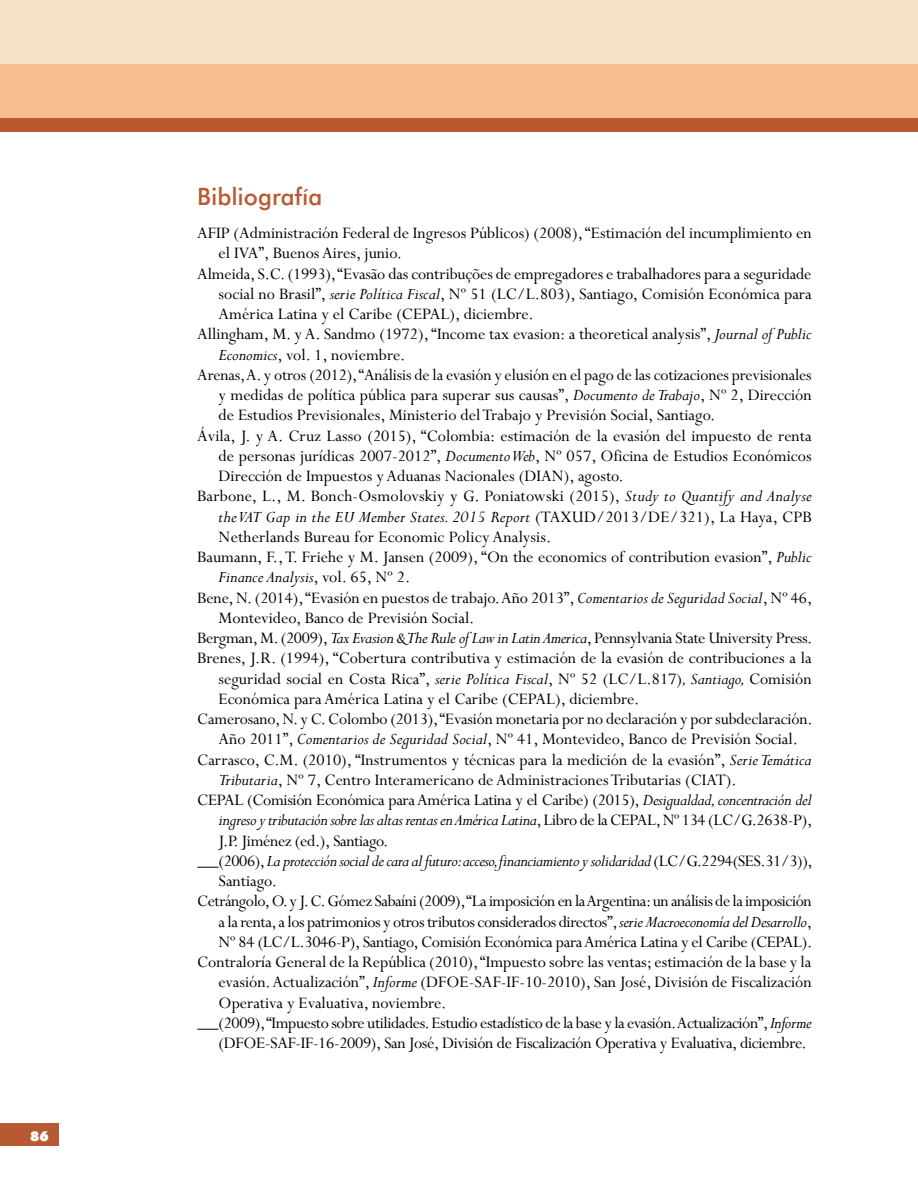
<style>
.page{position:relative;width:918px;height:1188px;background:#fff}
.page>*{position:absolute;margin:0;border:0;box-sizing:border-box;transform-origin:0 0}
.t1{font:500 24px "Futura BT";color:#b85a31}
.t2{font:18px "Perpetua";color:#000}
.t3{font:18px "Perpetua";letter-spacing:-.02em;color:#000}
.t4{font:18px "Perpetua";letter-spacing:-.025em;color:#000}
.t5{font:italic 18px "Perpetua";letter-spacing:-.02em;color:#000}
.t6{font:italic 18px "Perpetua";letter-spacing:.01em;color:#000}
.t7{font:italic 18px "Perpetua";color:#000}
.t8{font:900 13.5px "Futura BT";color:#fff}
.s1{font-style:italic}
.s2{font-style:normal}
</style>
<div class="page">
<div style="left:0;top:1123px;width:58px;height:23px;background:#b85a31"></div>
<div style="left:0;top:64px;width:918px;height:54px;background:#fbbe93"></div>
<div style="left:0;top:0;width:918px;height:64px;background:#f4e2c9"></div>
<div style="left:0;top:118px;width:918px;height:13px;background:#b85a31"></div>
<svg style="left:197px;top:867px;width:22px;height:1px"></svg>
<svg style="left:197px;top:1029px;width:22px;height:1px"></svg>
<p class="t8" style="left:30px;top:1128px;width:20px">86</p>
<h1 class="t1" style="left:197px;top:182px;width:127px">Bibliografía</h1>
<p class="t2" style="left:197px;top:222px;width:616px">AFIP (Administración Federal de Ingresos Públicos) (2008), “Estimación del incumplimiento en</p>
<p class="t2" style="left:219px;top:242px;width:185px">el IVA”, Buenos Aires, junio.</p>
<p class="t2" style="left:197px;top:262px;width:616px">Almeida, S.C. (1993), “Evasão das contribuções de empregadores e trabalhadores para a seguridade</p>
<p class="t2" style="left:219px;top:282px;width:595px">social no Brasil”, <span class="s1">serie Política Fiscal</span>, Nº 51 (LC/L.803), Santiago, Comisión Económica para</p>
<p class="t2" style="left:219px;top:303px;width:317px">América Latina y el Caribe (CEPAL), diciembre.</p>
<p class="t2" style="left:197px;top:323px;width:616px">Allingham, M. y A. Sandmo (1972), “Income tax evasion: a theoretical analysis”, <span class="s1">Journal of Public</span></p>
<p class="t2" style="left:219px;top:343px;width:188px"><span class="s1">Economics</span>, vol. 1, noviembre.</p>
<p class="t2" style="left:197px;top:363px;width:616px">Arenas, A. y otros (2012), “Análisis de la evasión y elusión en el pago de las cotizaciones previsionales</p>
<p class="t2" style="left:219px;top:384px;width:595px">y medidas de política pública para superar sus causas”, <span class="s1">Documento de Trabajo</span>, Nº 2, Dirección</p>
<p class="t2" style="left:219px;top:404px;width:498px">de Estudios Previsionales, Ministerio del Trabajo y Previsión Social, Santiago.</p>
<p class="t2" style="left:197px;top:424px;width:616px">Ávila, J. y A. Cruz Lasso (2015), “Colombia: estimación de la evasión del impuesto de renta</p>
<p class="t2" style="left:219px;top:444px;width:595px">de personas jurídicas 2007-2012”, <span class="s1">Documento Web</span>, Nº 057, Oficina de Estudios Económicos</p>
<p class="t2" style="left:219px;top:465px;width:407px">Dirección de Impuestos y Aduanas Nacionales (DIAN), agosto.</p>
<p class="t2" style="left:197px;top:485px;width:616px">Barbone, L., M. Bonch-Osmolovskiy y G. Poniatowski (2015), <span class="s1">Study to Quantify and Analyse</span></p>
<p class="t6" style="left:219px;top:505px;width:595px">the VAT Gap in the EU Member States. 2015 Report <span class="s2">(TAXUD/2013/DE/321), La Haya, CPB</span></p>
<p class="t2" style="left:219px;top:525px;width:334px">Netherlands Bureau for Economic Policy Analysis.</p>
<p class="t2" style="left:197px;top:546px;width:616px">Baumann, F., T. Friehe y M. Jansen (2009), “On the economics of contribution evasion”, <span class="s1">Public</span></p>
<p class="t7" style="left:219px;top:566px;width:193px">Finance Analysis<span class="s2">, vol. 65, Nº 2.</span></p>
<p class="t2" style="left:197px;top:586px;width:617px">Bene, N. (2014), “Evasión en puestos de trabajo. Año 2013”, <span class="s1">Comentarios de Seguridad Social</span>, Nº 46,</p>
<p class="t2" style="left:219px;top:606px;width:258px">Montevideo, Banco de Previsión Social.</p>
<p class="t3" style="left:197px;top:627px;width:617px">Bergman, M. (2009), <span class="s1">Tax Evasion &amp; The Rule of Law in Latin America</span>, Pennsylvania State University Press.</p>
<p class="t2" style="left:197px;top:647px;width:616px">Brenes, J.R. (1994), “Cobertura contributiva y estimación de la evasión de contribuciones a la</p>
<p class="t2" style="left:219px;top:667px;width:595px">seguridad social en Costa Rica”, <span class="s1">serie Política Fiscal</span>, Nº 52 (LC/L.817)<span class="s1">, Santiago,</span> Comisión</p>
<p class="t2" style="left:219px;top:687px;width:422px">Económica para América Latina y el Caribe (CEPAL), diciembre.</p>
<p class="t2" style="left:197px;top:708px;width:617px">Camerosano, N. y C. Colombo (2013), “Evasión monetaria por no declaración y por subdeclaración.</p>
<p class="t2" style="left:219px;top:728px;width:581px">Año 2011”, <span class="s1">Comentarios de Seguridad Social</span>, Nº 41, Montevideo, Banco de Previsión Social.</p>
<p class="t2" style="left:197px;top:748px;width:616px">Carrasco, C.M. (2010), “Instrumentos y técnicas para la medición de la evasión”, <span class="s1">Serie Temática</span></p>
<p class="t2" style="left:219px;top:768px;width:520px"><span class="s1">Tributaria</span>, Nº 7, Centro Interamericano de Administraciones Tributarias (CIAT).</p>
<p class="t3" style="left:197px;top:789px;width:616px">CEPAL (Comisión Económica para América Latina y el Caribe) (2015), <span class="s1">Desigualdad, concentración del</span></p>
<p class="t5" style="left:219px;top:809px;width:595px">ingreso y tributación sobre las altas rentas en América Latina<span class="s2">, Libro de la CEPAL, Nº 134 (LC/G.2638-P),</span></p>
<p class="t3" style="left:219px;top:829px;width:172px">J.P. Jiménez (ed.), Santiago.</p>
<p class="t5" style="left:219px;top:849px;width:596px"><span class="s2">(2006),</span>La protección social de cara al futuro:acceso,financiamiento y solidaridad <span class="s2">(LC/G.2294(SES.31/3)),</span></p>
<p class="t2" style="left:219px;top:870px;width:60px">Santiago.</p>
<p class="t4" style="left:197px;top:890px;width:616px">Cetrángolo, O. y J. C. Gómez Sabaíni (2009), “La imposición en la Argentina: un análisis de la imposición</p>
<p class="t4" style="left:219px;top:910px;width:595px">a la renta, a los patrimonios y otros tributos considerados directos”, <span class="s1">serie Macroeconomía del Desarrollo</span>,</p>
<p class="t3" style="left:219px;top:930px;width:595px">Nº 84 (LC/L.3046-P), Santiago, Comisión Económica para América Latina y el Caribe (CEPAL).</p>
<p class="t2" style="left:197px;top:951px;width:616px">Contraloría General de la República (2010), “Impuesto sobre las ventas; estimación de la base y la</p>
<p class="t2" style="left:219px;top:971px;width:595px">evasión. Actualización”, <span class="s1">Informe</span> (DFOE-SAF-IF-10-2010), San José, División de Fiscalización</p>
<p class="t2" style="left:219px;top:991px;width:229px">Operativa y Evaluativa, noviembre.</p>
<p class="t4" style="left:219px;top:1011px;width:595px">(2009), “Impuesto sobre utilidades. Estudio estadístico de la base y la evasión. Actualización”, <span class="s1">Informe</span></p>
<p class="t3" style="left:219px;top:1032px;width:590px">(DFOE-SAF-IF-16-2009), San José, División de Fiscalización Operativa y Evaluativa, diciembre.</p>
</div>
